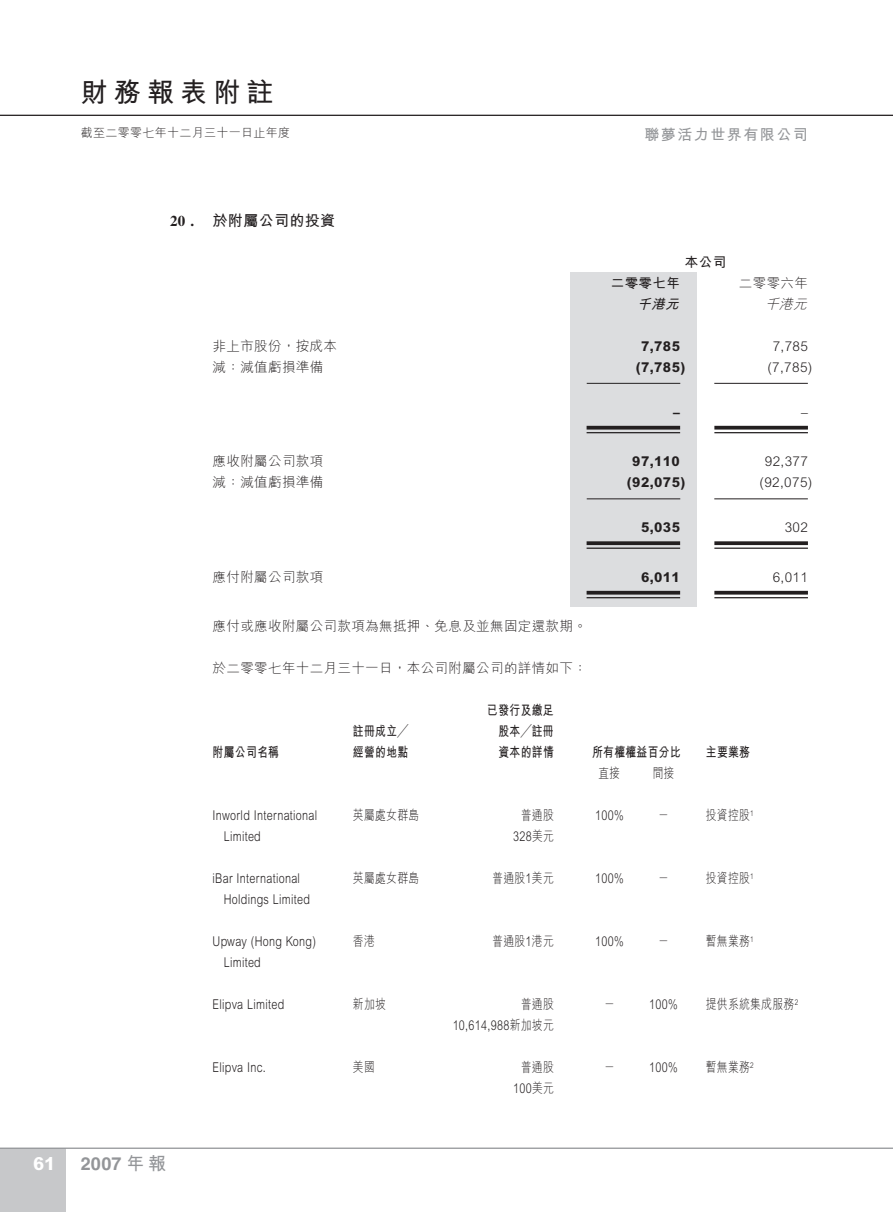
<style>
.page{position:relative;width:893px;height:1212px;background:#fff}
.page>*{position:absolute;margin:0;border:0;box-sizing:border-box;transform-origin:0 0}
.t1{font:27px "M Hei HK Bold B5 pc H";letter-spacing:.23em;color:#231f20}
.t2{font:700 18px "Helvetica LT Std";color:#939598}
.t3{font:800 18px "Arial MT Std";color:#fff}
.t4{font:15px "M Hei HK Bold B5 pc H";letter-spacing:.025em;color:#231f20}
.t5{font:15px "M Hei HK Bold B5 pc H";letter-spacing:.1em;color:#939598}
.t6{font:300 13.5px "Arial MT Std";letter-spacing:.03em;color:#231f20;scale:.8 1}
.t7{font:13.5px "M Hei HK Light B5 pc H";letter-spacing:.03em;color:#231f20}
.t8{font:13.5px "M Hei HK Light B5 pc H";letter-spacing:.03em;color:#231f20;scale:.8 1}
.t9{font:13.5px "M Hei HK Bold B5 pc H";letter-spacing:.03em;color:#231f20;scale:.8 1}
.t10{font:800 13.5px "Arial MT Std";letter-spacing:.03em;color:#231f20}
.t11{font:300 13.5px "Arial MT Std";letter-spacing:.03em;color:#231f20}
.t12{font:13.5px "M Hei HK Bold B5 pc H";letter-spacing:.03em;color:#231f20}
.t13{font:italic 13.5px "M Hei HK Bold B5 pc H";color:#231f20}
.t14{font:italic 13.5px "M Hei HK Light B5 pc H";color:#231f20}
.t15{font:12px "M Hei HK Light B5 pc H";letter-spacing:.03em;color:#231f20}
.s1{font-family:"Times LT Std";font-weight:700}
.s2{font-family:"M Hei HK Bold B5 pc H";font-weight:400}
.s3{font-family:"M Hei HK Light B5 pc H";font-weight:400}
.s4{font-family:"Arial MT Std";font-weight:300}
</style>
<div class="page">
<div style="left:0;top:1148px;width:65px;height:64px;background:#c7c8ca"></div>
<hr style="left:0;top:1147px;width:893px;height:2px;background:#939598">
<hr style="left:0;top:115px;width:893px;height:1px;background:#231f20">
<div style="left:570px;top:272px;width:127px;height:335px;background:#dcdddf"></div>
<hr style="left:587px;top:383px;width:93px;height:1px;background:#231f20">
<hr style="left:714px;top:383px;width:94px;height:1px;background:#231f20">
<hr style="left:587px;top:426px;width:93px;height:3px;background:#231f20">
<hr style="left:587px;top:432px;width:93px;height:1px;background:#231f20">
<hr style="left:714px;top:426px;width:94px;height:3px;background:#231f20">
<hr style="left:714px;top:432px;width:94px;height:1px;background:#231f20">
<hr style="left:587px;top:498px;width:93px;height:1px;background:#231f20">
<hr style="left:714px;top:498px;width:94px;height:1px;background:#231f20">
<svg style="left:587px;top:541px;width:93px;height:4px"></svg>
<hr style="left:587px;top:547px;width:93px;height:2px;background:#231f20">
<svg style="left:714px;top:541px;width:94px;height:4px"></svg>
<hr style="left:714px;top:547px;width:94px;height:2px;background:#231f20">
<hr style="left:587px;top:591px;width:93px;height:3px;background:#231f20">
<hr style="left:587px;top:597px;width:93px;height:1px;background:#231f20">
<hr style="left:714px;top:591px;width:94px;height:3px;background:#231f20">
<hr style="left:714px;top:597px;width:94px;height:1px;background:#231f20">
<h1 class="t1" style="left:81px;top:82px;width:194px">財務報表附註</h1>
<p class="t15" style="left:81px;top:128px;width:211px">截至二零零七年十二月三十一日止年度</p>
<p class="t4" style="left:170px;top:215px;width:167px"><span class="s1">20 .</span> 於附屬公司的投資</p>
<p class="t5" style="left:644px;top:128px;width:165px">聯夢活力世界有限公司</p>
<p class="t12" style="left:685px;top:257px;width:43px">本公司</p>
<p class="t12" style="left:611px;top:278px;width:71px">二零零七年</p>
<p class="t7" style="left:739px;top:278px;width:71px">二零零六年</p>
<p class="t13" style="left:637px;top:299px;width:46px">千港元</p>
<p class="t14" style="left:765px;top:299px;width:46px">千港元</p>
<p class="t7" style="left:213px;top:341px;width:126px">非上市股份，按成本</p>
<p class="t10" style="left:641px;top:341px;width:40px">7,785</p>
<p class="t11" style="left:773px;top:341px;width:37px">7,785</p>
<p class="t7" style="left:213px;top:362px;width:112px">減：減值虧損準備</p>
<p class="t10" style="left:636px;top:362px;width:51px">(7,785)</p>
<p class="t11" style="left:767px;top:362px;width:47px">(7,785)</p>
<p class="t10" style="left:673px;top:407px;width:8px">–</p>
<p class="t11" style="left:801px;top:407px;width:8px">–</p>
<h2 class="t3" style="left:33px;top:1157px;width:24px">61</h2>
<h2 class="t2" style="left:81px;top:1153px;width:87px">2007 <span class="s2">年報</span></h2>
<p class="t7" style="left:213px;top:456px;width:112px">應收附屬公司款項</p>
<p class="t10" style="left:632px;top:457px;width:49px">97,110</p>
<p class="t11" style="left:765px;top:457px;width:45px">92,377</p>
<p class="t7" style="left:213px;top:477px;width:112px">減：減值虧損準備</p>
<p class="t10" style="left:627px;top:478px;width:60px">(92,075)</p>
<p class="t11" style="left:759px;top:478px;width:54px">(92,075)</p>
<p class="t10" style="left:641px;top:523px;width:40px">5,035</p>
<p class="t11" style="left:785px;top:523px;width:25px">302</p>
<p class="t7" style="left:213px;top:572px;width:112px">應付附屬公司款項</p>
<p class="t10" style="left:641px;top:572px;width:40px">6,011</p>
<p class="t11" style="left:773px;top:572px;width:37px">6,011</p>
<p class="t7" style="left:213px;top:621px;width:376px">應付或應收附屬公司款項為無抵押、免息及並無固定還款期。</p>
<p class="t7" style="left:213px;top:663px;width:376px">於二零零七年十二月三十一日，本公司附屬公司的詳情如下：</p>
<p class="t9" style="left:487px;top:705px;width:85px">已發行及繳足</p>
<p class="t9" style="left:353px;top:726px;width:71px">註冊成立╱</p>
<p class="t9" style="left:498px;top:726px;width:71px">股本╱註冊</p>
<p class="t9" style="left:213px;top:747px;width:85px">附屬公司名稱</p>
<p class="t9" style="left:353px;top:747px;width:71px">經營的地點</p>
<p class="t9" style="left:498px;top:747px;width:71px">資本的詳情</p>
<p class="t9" style="left:592px;top:747px;width:112px">所有權權益百分比</p>
<p class="t9" style="left:706px;top:747px;width:57px">主要業務</p>
<p class="t8" style="left:598px;top:768px;width:29px">直接</p>
<p class="t8" style="left:653px;top:768px;width:29px">間接</p>
<p class="t6" style="left:213px;top:811px;width:132px">Inworld International</p>
<p class="t8" style="left:353px;top:810px;width:84px">英屬處女群島</p>
<p class="t8" style="left:521px;top:810px;width:43px">普通股</p>
<p class="t6" style="left:595px;top:811px;width:37px">100%</p>
<p class="t8" style="left:658px;top:810px;width:15px">－</p>
<p class="t8" style="left:706px;top:810px;width:61px">投資控股<sup>1</sup></p>
<p class="t6" style="left:224px;top:832px;width:48px">Limited</p>
<p class="t6" style="left:513px;top:832px;width:53px">328<span class="s3">美元</span></p>
<p class="t6" style="left:213px;top:874px;width:111px">iBar International</p>
<p class="t8" style="left:353px;top:873px;width:84px">英屬處女群島</p>
<p class="t8" style="left:492px;top:873px;width:78px">普通股<span class="s4">1</span>美元</p>
<p class="t6" style="left:595px;top:874px;width:37px">100%</p>
<p class="t8" style="left:658px;top:873px;width:15px">－</p>
<p class="t8" style="left:706px;top:873px;width:61px">投資控股<sup>1</sup></p>
<p class="t6" style="left:224px;top:895px;width:110px">Holdings Limited</p>
<p class="t6" style="left:213px;top:937px;width:131px">Upway (Hong Kong)</p>
<p class="t8" style="left:353px;top:936px;width:29px">香港</p>
<p class="t8" style="left:492px;top:936px;width:78px">普通股<span class="s4">1</span>港元</p>
<p class="t6" style="left:595px;top:937px;width:37px">100%</p>
<p class="t8" style="left:658px;top:936px;width:15px">－</p>
<p class="t8" style="left:706px;top:936px;width:61px">暫無業務<sup>1</sup></p>
<p class="t6" style="left:224px;top:958px;width:48px">Limited</p>
<p class="t6" style="left:213px;top:1000px;width:91px">Elipva Limited</p>
<p class="t8" style="left:353px;top:999px;width:43px">新加坡</p>
<p class="t8" style="left:521px;top:999px;width:43px">普通股</p>
<p class="t8" style="left:604px;top:999px;width:15px">－</p>
<p class="t6" style="left:649px;top:1000px;width:37px">100%</p>
<p class="t8" style="left:706px;top:999px;width:117px">提供系統集成服務<sup>2</sup></p>
<p class="t6" style="left:453px;top:1021px;width:128px">10,614,988<span class="s3">新加坡元</span></p>
<p class="t6" style="left:213px;top:1063px;width:68px">Elipva Inc.</p>
<p class="t8" style="left:353px;top:1062px;width:29px">美國</p>
<p class="t8" style="left:521px;top:1062px;width:43px">普通股</p>
<p class="t8" style="left:604px;top:1062px;width:15px">－</p>
<p class="t6" style="left:649px;top:1063px;width:37px">100%</p>
<p class="t8" style="left:706px;top:1062px;width:61px">暫無業務<sup>2</sup></p>
<p class="t6" style="left:513px;top:1084px;width:53px">100<span class="s3">美元</span></p>
</div>
